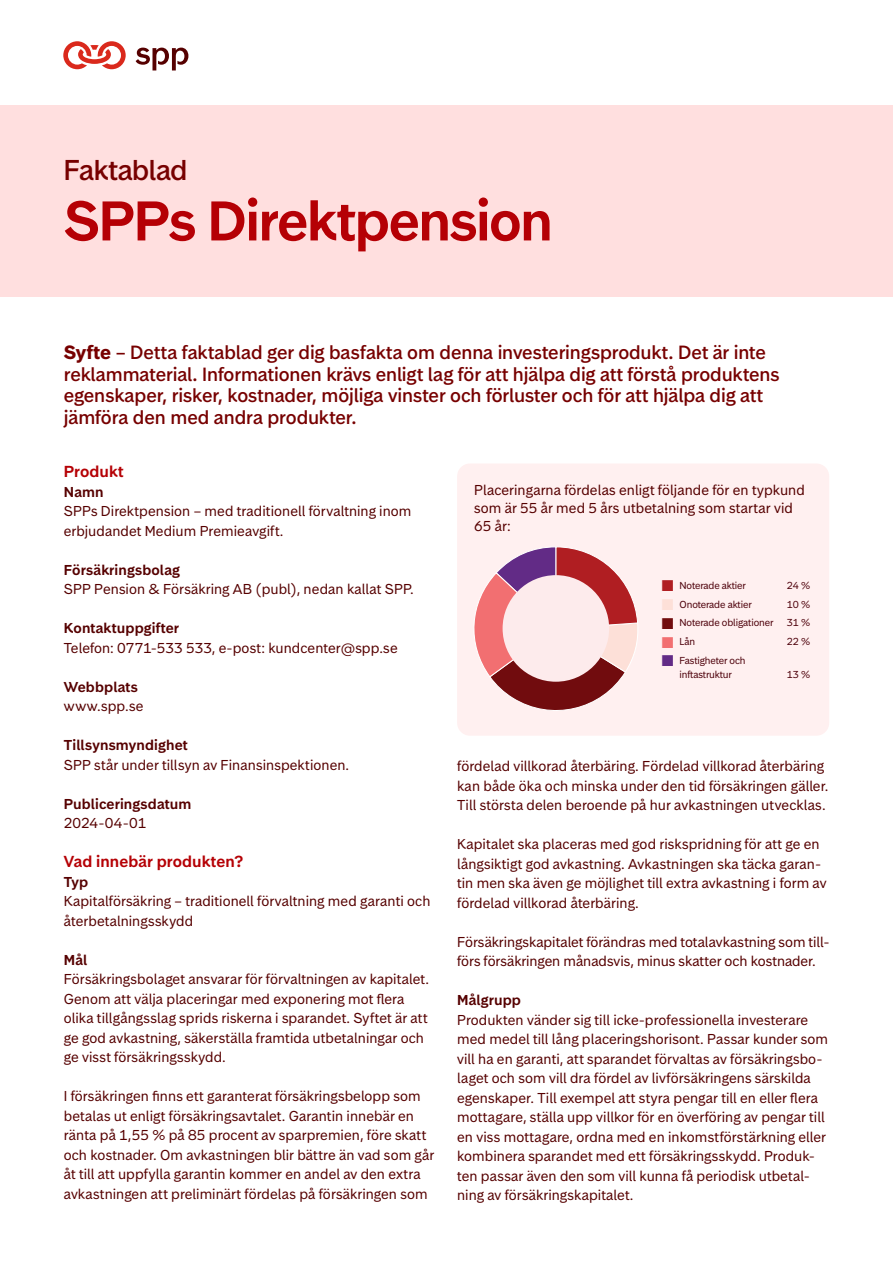
<style>
.page{position:relative;width:893px;height:1263px;background:#fff}
.page>*{position:absolute;margin:0;border:0;box-sizing:border-box;transform-origin:0 0}
.Titel-2-2024{font:600 52.5px "Storebrand Text";letter-spacing:-.03em;color:#b50005}
.Titel-2-2024-2{font:500 27px "Storebrand Display";letter-spacing:-.005em;color:#700}
.Intro_Ingress_dark_red_-_12pt{font:500 18px/21.6px "Storebrand Text";letter-spacing:-.005em;color:#700}
.Mellanrubrik-1-2024{font:600 15px "Storebrand Text";letter-spacing:.005em;color:#b50005}
.Brödtext-2-u-avstånd-2024{font:13.5px/19.5px "Storebrand Text";letter-spacing:.005em;color:#560000}
.Mellanrubrik-2-2024{font:600 13.5px "Storebrand Text";letter-spacing:.01em;color:#560000}
.t1{font:9.45px/13.8px "Storebrand Text";letter-spacing:-.01em;color:#4d000a;text-align:center}
.s1{font-weight:700}
.s2{color:#b01e22}
.s3{color:#fde0d8}
.s4{color:#710c0e}
.s5{color:#f26f71}
.s6{color:#622b86}
</style>
<div class="page">
<svg style="left:136px;top:48px;width:52px;height:22px"></svg>
<svg style="left:63px;top:41px;width:63px;height:28px"></svg>
<div style="left:0;top:105px;width:893px;height:192px;background:#ffdfdf"></div>
<div style="left:457px;top:463px;width:372px;height:273px;background:#fff0f0;border-radius:13px"></div>
<svg style="left:474px;top:547px;width:164px;height:164px"></svg>
<div style="left:503px;top:575px;width:106px;height:107px;background:#fdebec;border-radius:50%"></div>
<p class="Titel-2-2024-2" style="left:64px;top:153px;width:125px">Faktablad</p>
<p class="Titel-2-2024" style="left:64px;top:185px;width:491px">SPPs Direktpension</p>
<p class="Intro_Ingress_dark_red_-_12pt" style="left:64px;top:341px;width:717px"><span class="s1">Syfte</span> – Detta faktablad ger dig basfakta om denna investeringsprodukt. Det är inte reklammaterial. Informationen krävs enligt lag för att hjälpa dig att förstå produktens egenskaper, risker, kostnader, möjliga vinster och förluster och för att hjälpa dig att jämföra den med andra produkter.</p>
<p class="Mellanrubrik-1-2024" style="left:64px;top:461px;width:61px">Produkt</p>
<p class="Mellanrubrik-2-2024" style="left:64px;top:482px;width:42px">Namn</p>
<p class="Brödtext-2-u-avstånd-2024" style="left:64px;top:501px;width:349px">SPPs Direktpension – med traditionell förvaltning inom</p>
<p class="Brödtext-2-u-avstånd-2024" style="left:64px;top:521px;width:221px">erbjudandet Medium Premieavgift.</p>
<p class="Mellanrubrik-2-2024" style="left:64px;top:560px;width:118px">Försäkringsbolag</p>
<p class="Brödtext-2-u-avstånd-2024" style="left:64px;top:579px;width:352px">SPP Pension &amp; Försäkring AB (publ), nedan kallat SPP.</p>
<p class="Mellanrubrik-2-2024" style="left:64px;top:619px;width:117px">Kontaktuppgifter</p>
<p class="Brödtext-2-u-avstånd-2024" style="left:64px;top:638px;width:335px">Telefon: 0771-533 533, e-post: kundcenter@spp.se</p>
<p class="Mellanrubrik-2-2024" style="left:64px;top:677px;width:76px">Webbplats</p>
<p class="Brödtext-2-u-avstånd-2024" style="left:64px;top:696px;width:81px">www.spp.se</p>
<p class="Mellanrubrik-2-2024" style="left:64px;top:736px;width:125px">Tillsynsmyndighet</p>
<p class="Brödtext-2-u-avstånd-2024" style="left:64px;top:755px;width:287px">SPP står under tillsyn av Finansinspektionen.</p>
<p class="Mellanrubrik-2-2024" style="left:64px;top:794px;width:129px">Publiceringsdatum</p>
<p class="Brödtext-2-u-avstånd-2024" style="left:64px;top:813px;width:84px">2024-04-01</p>
<p class="Mellanrubrik-1-2024" style="left:64px;top:851px;width:181px">Vad innebär produkten?</p>
<p class="Mellanrubrik-2-2024" style="left:64px;top:872px;width:26px">Typ</p>
<p class="Brödtext-2-u-avstånd-2024" style="left:64px;top:891px;width:368px">Kapitalförsäkring – traditionell förvaltning med garanti och återbetalningsskydd</p>
<p class="Mellanrubrik-2-2024" style="left:64px;top:950px;width:25px">Mål</p>
<p class="Brödtext-2-u-avstånd-2024" style="left:64px;top:969px;width:367px">Försäkringsbolaget ansvarar för förvaltningen av kapitalet.<br>Genom att välja placeringar med exponering mot flera olika tillgångsslag sprids riskerna i sparandet. Syftet är att ge god avkastning, säkerställa framtida utbetalningar och ge visst försäkringsskydd.</p>
<p class="Brödtext-2-u-avstånd-2024" style="left:64px;top:1086px;width:372px">I försäkringen finns ett garanterat försäkringsbelopp som betalas ut enligt försäkringsavtalet. Garantin innebär en ränta på 1,55 % på 85 procent av sparpremien, före skatt och kostnader. Om avkastningen blir bättre än vad som går åt till att uppfylla garantin kommer en andel av den extra avkastningen att preliminärt fördelas på försäkringen som</p>
<p class="Brödtext-2-u-avstånd-2024" style="left:474px;top:481px;width:332px;line-height:18px">Placeringarna fördelas enligt följande för en typkund som är 55 år med 5 års utbetalning som startar vid<br>65 år:</p>
<p class="t1" style="left:662px;top:579px;width:86px"><span class="s2">■</span> Noterade aktier</p>
<p class="t1" style="left:787px;top:579px;width:25px">24 %</p>
<p class="t1" style="left:662px;top:597px;width:91px"><span class="s3">■</span> Onoterade aktier</p>
<p class="t1" style="left:787px;top:597px;width:25px">10 %</p>
<p class="t1" style="left:662px;top:616px;width:113px"><span class="s4">■</span> Noterade obligationer</p>
<p class="t1" style="left:787px;top:616px;width:25px">31 %</p>
<p class="t1" style="left:662px;top:635px;width:35px"><span class="s5">■</span> Lån</p>
<p class="t1" style="left:787px;top:635px;width:25px">22 %</p>
<p class="t1" style="left:662px;top:653px;width:85px"><span class="s6">■</span> Fastigheter och inftastruktur</p>
<p class="t1" style="left:787px;top:667px;width:25px">13 %</p>
<p class="Brödtext-2-u-avstånd-2024" style="left:457px;top:756px;width:373px">fördelad villkorad återbäring. Fördelad villkorad återbäring kan både öka och minska under den tid försäkringen gäller.<br>Till största delen beroende på hur avkastningen utvecklas.</p>
<p class="Brödtext-2-u-avstånd-2024" style="left:457px;top:834px;width:371px">Kapitalet ska placeras med god riskspridning för att ge en långsiktigt god avkastning. Avkastningen ska täcka garan&shy;tin men ska även ge möjlighet till extra avkastning i form av fördelad villkorad återbäring.</p>
<p class="Brödtext-2-u-avstånd-2024" style="left:457px;top:932px;width:374px">Försäkringskapitalet förändras med totalavkastning som till&shy;förs försäkringen månadsvis, minus skatter och kostnader.</p>
<p class="Mellanrubrik-2-2024" style="left:457px;top:991px;width:65px">Målgrupp</p>
<p class="Brödtext-2-u-avstånd-2024" style="left:457px;top:1010px;width:373px">Produkten vänder sig till icke-professionella investerare med medel till lång placeringshorisont. Passar kunder som vill ha en garanti, att sparandet förvaltas av försäkringsbo&shy;laget och som vill dra fördel av livförsäkringens särskilda egenskaper. Till exempel att styra pengar till en eller flera mottagare, ställa upp villkor för en överföring av pengar till en viss mottagare, ordna med en inkomstförstärkning eller kombinera sparandet med ett försäkringsskydd. Produk&shy;ten passar även den som vill kunna få periodisk utbetal&shy;ning av försäkringskapitalet.</p>
</div>
